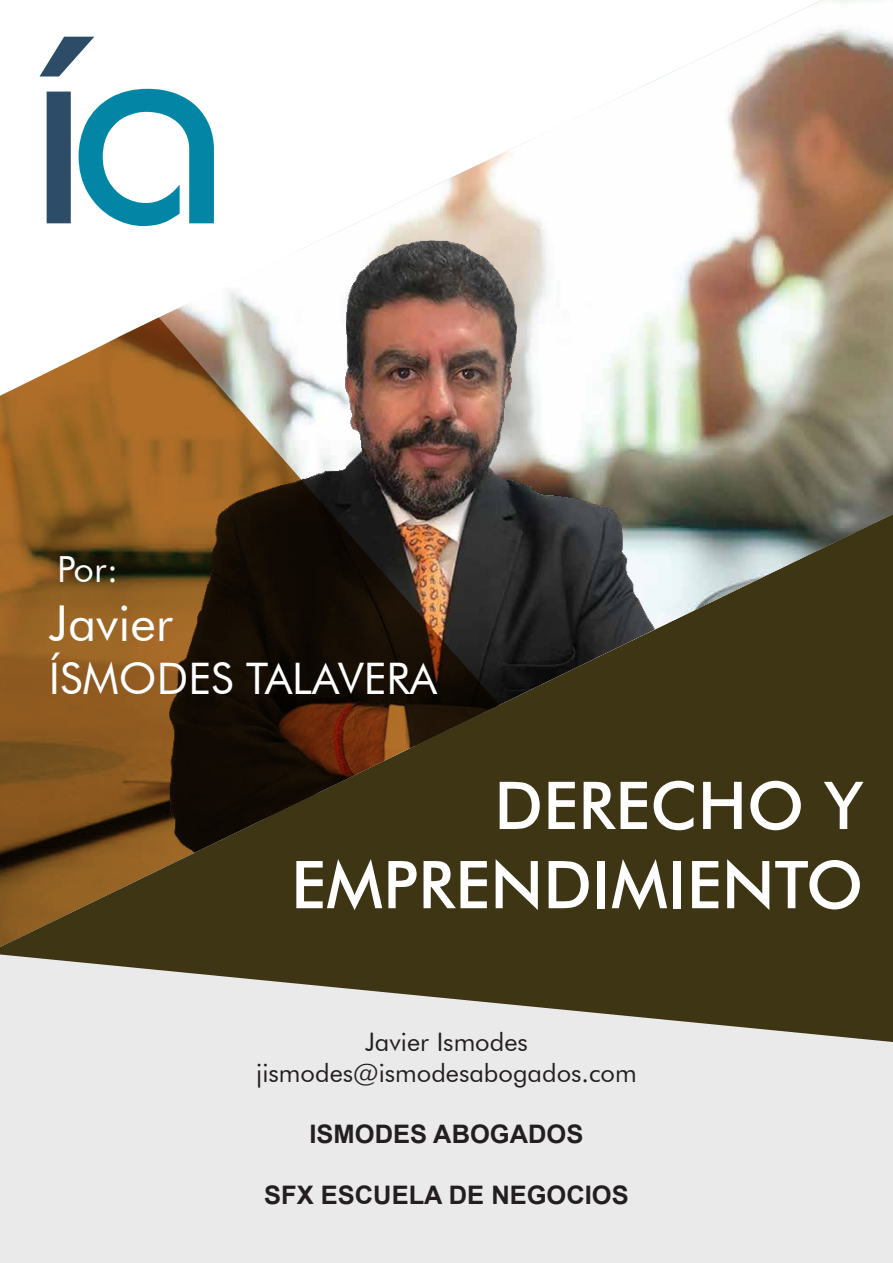
<style>
.page{position:relative;width:893px;height:1263px;background:#fff}
.page>*{position:absolute;margin:0;border:0;box-sizing:border-box;transform-origin:0 0}
.t1{font:500 66px/79.2px "Futura BT";color:#fff;text-align:right}
.t2{font:49.5px "Futura BT";color:#fff}
.t3{font:43.5px "Futura BT";color:#fff}
.t4{font:36px "Futura BT";color:#fff}
.t5{font:25.5px/30.6px "Futura BT";color:#231f20;text-align:center}
.t6{font:700 25.5px "Arial";color:#231f20}
</style>
<div class="page">
<div style="left:0;top:874px;width:893px;height:389px;background:#eaeaea"></div>
<svg style="left:0;top:953px;width:893px;height:89px"></svg>
<img style="left:39px;top:0;width:854px;height:947px">
<img style="left:169px;top:240px;width:539px;height:616px">
<svg style="left:0;top:317px;width:499px;height:636px;background:#674c2d"></svg>
<svg style="left:40px;top:37px;width:174px;height:189px"></svg>
<h3 class="t4" style="left:57px;top:548px;width:62px">Por:</h3>
<h2 class="t2" style="left:49px;top:594px;width:126px">Javier</h2>
<h3 class="t3" style="left:49px;top:652px;width:389px">ÍSMODES TALAVERA</h3>
<h1 class="t1" style="left:291px;top:765px;width:574px">DERECHO Y<br>EMPRENDIMIENTO</h1>
<p class="t5" style="left:256px;top:1027px;width:382px">Javier Ismodes jismodes@ismodesabogados.com</p>
<p class="t6" style="left:310px;top:1116px;width:275px">ISMODES ABOGADOS</p>
<p class="t6" style="left:264px;top:1177px;width:366px">SFX ESCUELA DE NEGOCIOS</p>
</div>
